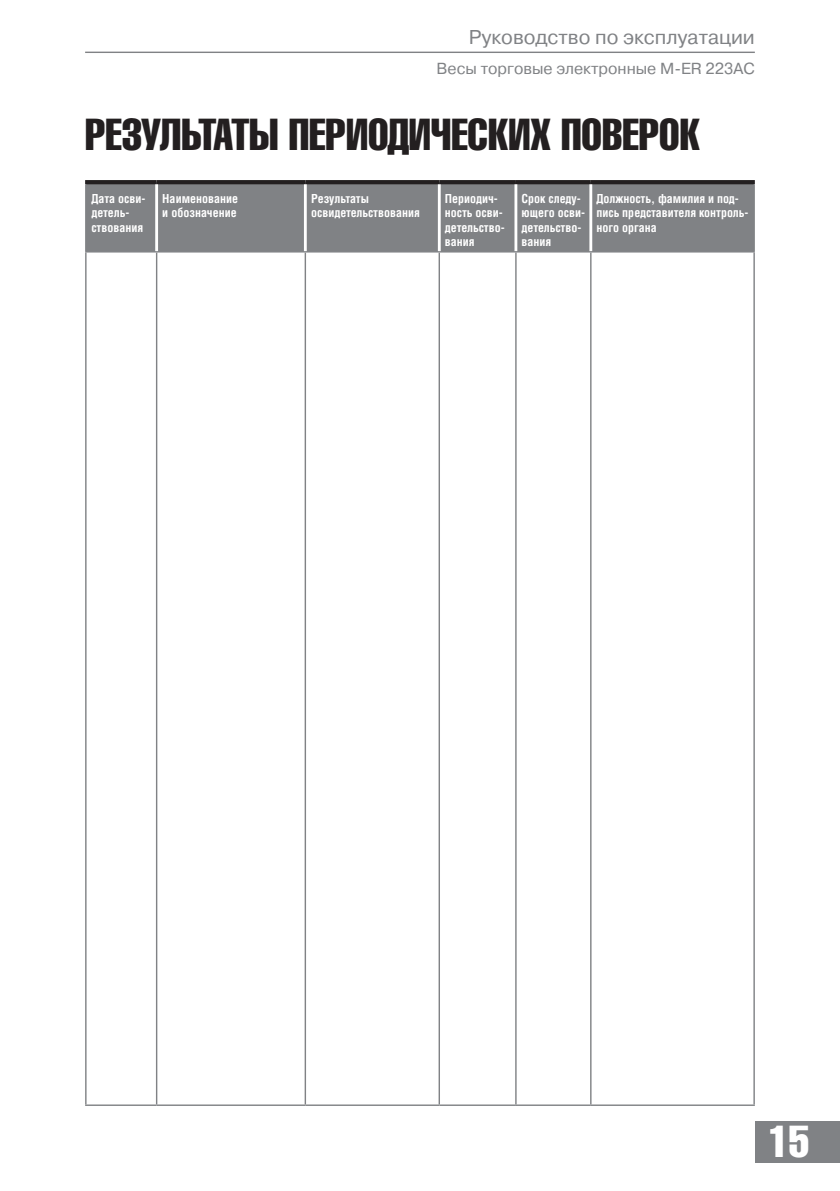
<style>
.page{position:relative;width:840px;height:1191px;background:#fff}
.page>*{position:absolute;margin:0;border:0;box-sizing:border-box;transform-origin:0 0}
.Подзаг{font:44px "AG Letterica Compressed C";color:#231f20}
.t1{font:44px "AG Letterica Compressed C";color:#fff}
.t2{font:20px "Pragmatica C";color:#808285}
.t3{font:16px "Pragmatica C";color:#808285}
.t4{font:700 12px/14.4px "AG Letterica Condensed C";color:#fff}
</style>
<div class="page">
<div style="left:754px;top:1120px;width:85px;height:42px;background:#808285"></div>
<hr style="left:85px;top:52px;width:669px;height:1px;background:#808285">
<div style="left:86px;top:184px;width:667px;height:67px;background:#808285"></div>
<hr style="left:85px;top:251px;width:71px;height:1px;background:#808285">
<hr style="left:85px;top:252px;width:1px;height:852px;background:#808285">
<hr style="left:156px;top:251px;width:149px;height:1px;background:#808285">
<hr style="left:156px;top:252px;width:1px;height:852px;background:#808285">
<hr style="left:305px;top:251px;width:134px;height:1px;background:#808285">
<hr style="left:304px;top:252px;width:2px;height:852px;background:#808285">
<hr style="left:439px;top:251px;width:76px;height:1px;background:#808285">
<hr style="left:438px;top:252px;width:2px;height:852px;background:#808285">
<hr style="left:515px;top:251px;width:75px;height:1px;background:#808285">
<hr style="left:515px;top:252px;width:1px;height:852px;background:#808285">
<hr style="left:590px;top:251px;width:164px;height:1px;background:#808285">
<hr style="left:589px;top:252px;width:2px;height:852px;background:#808285">
<hr style="left:753px;top:252px;width:1px;height:852px;background:#808285">
<hr style="left:85px;top:1104px;width:71px;height:2px;background:#808285">
<hr style="left:156px;top:1104px;width:149px;height:2px;background:#808285">
<hr style="left:305px;top:1104px;width:134px;height:2px;background:#808285">
<hr style="left:439px;top:1104px;width:76px;height:2px;background:#808285">
<hr style="left:515px;top:1104px;width:75px;height:2px;background:#808285">
<hr style="left:590px;top:1104px;width:164px;height:2px;background:#808285">
<svg style="left:85px;top:180px;width:71px;height:4px"></svg>
<svg style="left:156px;top:180px;width:149px;height:4px"></svg>
<svg style="left:305px;top:180px;width:134px;height:4px"></svg>
<svg style="left:439px;top:180px;width:76px;height:4px"></svg>
<svg style="left:515px;top:180px;width:75px;height:4px"></svg>
<svg style="left:590px;top:180px;width:164px;height:4px"></svg>
<hr style="left:85px;top:184px;width:1px;height:67px;background:#808285">
<hr style="left:753px;top:184px;width:1px;height:67px;background:#808285">
<hr style="left:155px;top:184px;width:3px;height:67px;background:#fff">
<hr style="left:304px;top:184px;width:2px;height:67px;background:#fff">
<hr style="left:437px;top:184px;width:3px;height:67px;background:#fff">
<hr style="left:514px;top:184px;width:3px;height:67px;background:#fff">
<hr style="left:589px;top:184px;width:3px;height:67px;background:#fff">
<h2 class="t2" style="left:468px;top:26px;width:287px">Руководство по эксплуатации</h2>
<h3 class="t3" style="left:436px;top:60px;width:319px">Весы торговые электронные M-ER 223AC</h3>
<p class="Подзаг" style="left:85px;top:110px;width:616px">РЕЗУЛЬТАТЫ ПЕРИОДИЧЕСКИХ ПОВЕРОК</p>
<p class="t4" style="left:91px;top:191px;width:55px">Дата осви&shy;детель&shy;ствования</p>
<p class="t4" style="left:162px;top:191px;width:77px">Наименование и обозначение</p>
<p class="t4" style="left:311px;top:191px;width:110px">Результаты освидетельствования</p>
<p class="t4" style="left:444px;top:191px;width:61px">Периодич&shy;ность осви&shy;детельство&shy;вания</p>
<p class="t4" style="left:521px;top:191px;width:65px">Срок следу&shy;ющего осви&shy;детельство&shy;вания</p>
<p class="t4" style="left:596px;top:191px;width:153px">Должность, фамилия и под&shy;пись представителя контроль&shy;ного органа</p>
<h1 class="t1" style="left:768px;top:1117px;width:42px">15</h1>
</div>
